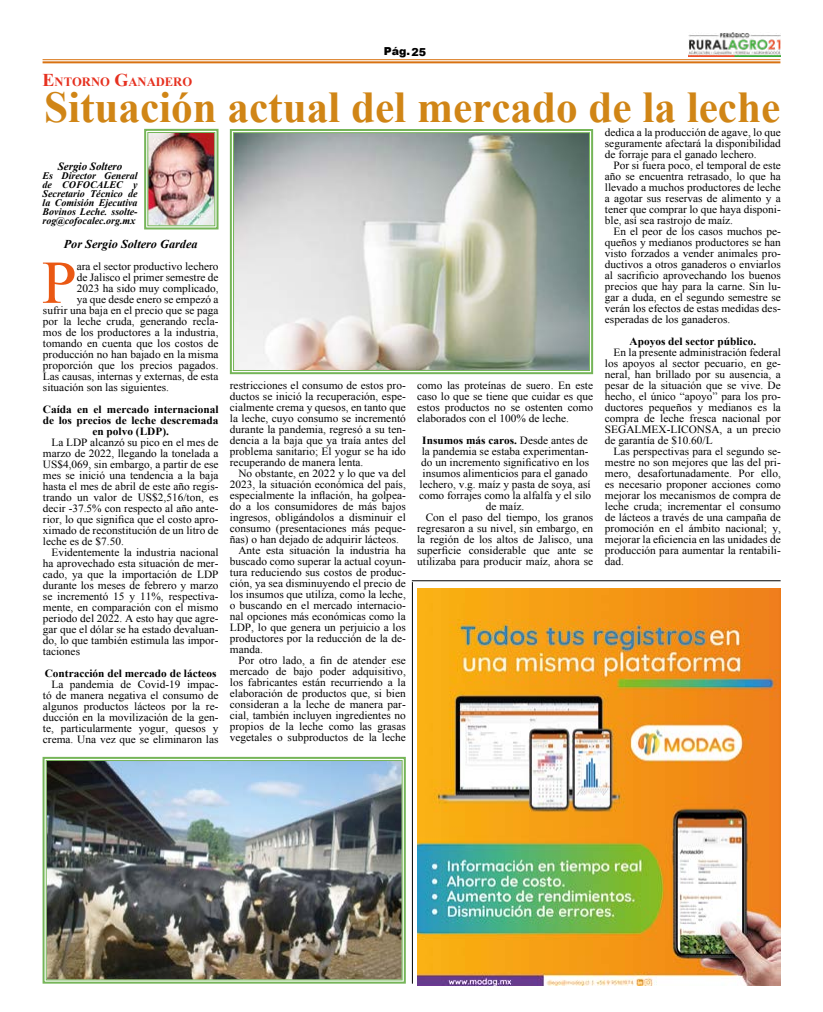
<style>
.page{position:relative;width:823px;height:1012px;background:#fff}
.page>*{position:absolute;margin:0;border:0;box-sizing:border-box;transform-origin:0 0}
.t1{font:60.8px "Times New Roman";color:#ea5813}
.t2{font:700 44px "Times New Roman";color:#d08516}
.t3{font:700 12.6px "Times New Roman";color:#e6301f}
.t4{font:italic 700 12px "Times New Roman";color:#000}
.t5{font:11px/11px "Times New Roman";color:#000;text-align:justify}
.t6{font:700 11px/11px "Times New Roman";color:#000;text-align:center}
.t7{font:italic 700 11px "Times New Roman";color:#000}
.t8{font:900 11px "Arial";color:#000}
.t9{font:italic 700 10px/9px "Times New Roman";color:#000;text-align:justify}
.s1{font-size:18px}
.s2{font-weight:400}
</style>
<div class="page">
<hr style="left:43px;top:59px;width:737px;height:1px;background:#d87211">
<hr style="left:43px;top:61px;width:737px;height:2px;background:#d87211">
<svg style="left:688px;top:56px;width:92px;height:1px"></svg>
<img style="left:688px;top:32px;width:92px;height:24px">
<svg style="left:229px;top:129px;width:364px;height:246px;background:#bcc2b8"></svg>
<div style="left:233px;top:132px;width:356px;height:239px;border:1px solid #75b558"></div>
<img style="left:42px;top:756px;width:364px;height:228px">
<div style="left:46px;top:760px;width:356px;height:220px;border:1px solid #75b558"></div>
<img style="left:417px;top:589px;width:363px;height:396px">
<hr style="left:411px;top:580px;width:369px;height:1px;background:#000">
<hr style="left:411px;top:582px;width:1px;height:402px;background:#000">
<img style="left:144px;top:128px;width:75px;height:102px">
<div style="left:147px;top:132px;width:68px;height:94px;border:1px solid #75b558"></div>
<p class="t3" style="left:43px;top:73px;width:151px"><span class="s1">E</span>NTORNO <span class="s1">G</span>ANADERO</p>
<p class="t8" style="left:383px;top:43px;width:44px">Pág.25</p>
<h2 class="t2" style="left:44px;top:77px;width:737px">Situación actual del mercado de la leche</h2>
<p class="t7" style="left:58px;top:158px;width:66px">Sergio Soltero</p>
<p class="t9" style="left:43px;top:171px;width:96px">Es Director General de COFOCALEC y Secretario Técnico de la Comisión Ejecutiva Bovinos Leche. ssolte&shy;rog@cofocalec.org.mx</p>
<p class="t4" style="left:64px;top:235px;width:135px">Por Sergio Soltero Gardea</p>
<h1 class="t1" style="left:42px;top:242px;width:36px">P</h1>
<p class="t5" style="left:77px;top:260px;width:143px">ara el sector productivo lechero</p>
<p class="t5" style="left:77px;top:271px;width:143px">de Jalisco el primer semestre de</p>
<p class="t5" style="left:77px;top:282px;width:143px">2023 ha sido muy complicado,</p>
<p class="t5" style="left:77px;top:293px;width:143px">ya que desde enero se empezó a</p>
<p class="t5" style="left:43px;top:304px;width:177px">sufrir una baja en el precio que se paga</p>
<p class="t5" style="left:43px;top:315px;width:177px">por la leche cruda, generando recla-</p>
<p class="t5" style="left:43px;top:326px;width:177px">mos de los productores a la industria,</p>
<p class="t5" style="left:43px;top:337px;width:177px">tomando en cuenta que los costos de</p>
<p class="t5" style="left:43px;top:348px;width:177px">producción no han bajado en la misma</p>
<p class="t5" style="left:43px;top:359px;width:177px">proporción que los precios pagados.</p>
<p class="t5" style="left:43px;top:370px;width:177px">Las causas, internas y externas, de esta</p>
<p class="t5" style="left:43px;top:381px;width:127px">situación son las siguientes.</p>
<p class="t6" style="left:43px;top:403px;width:177px">Caída en el mercado internacional de los precios de leche descremada en polvo (LDP).</p>
<p class="t5" style="left:43px;top:436px;width:177px;text-indent:9px">La LDP alcanzó su pico en el mes de marzo de 2022, llegando la tonelada a US$4,069, sin embargo, a partir de ese mes se inició una tendencia a la baja hasta el mes de abril de este año regis&shy;trando un valor de US$2,516/ton, es decir -37.5% con respecto al año ante&shy;rior, lo que significa que el costo apro&shy;ximado de reconstitución de un litro de leche es de $7.50.</p>
<p class="t5" style="left:43px;top:546px;width:177px;text-indent:9px">Evidentemente la industria nacional ha aprovechado esta situación de mer&shy;cado, ya que la importación de LDP durante los meses de febrero y marzo se incrementó 15 y 11%, respectiva&shy;mente, en comparación con el mismo periodo del 2022. A esto hay que agre&shy;gar que el dólar se ha estado devaluan&shy;do, lo que también estimula las impor&shy;taciones</p>
<p class="t6" style="left:45px;top:667px;width:173px">Contracción del mercado de lácteos</p>
<p class="t5" style="left:43px;top:678px;width:177px;text-indent:8px">La pandemia de Covid-19 impac&shy;tó de manera negativa el consumo de algunos productos lácteos por la re&shy;ducción en la movilización de la gen&shy;te, particularmente yogur, quesos y crema. Una vez que se eliminaron las</p>
<p class="t5" style="left:230px;top:380px;width:177px">restricciones el consumo de estos pro&shy;ductos se inició la recuperación, espe&shy;cialmente crema y quesos, en tanto que la leche, cuyo consumo se incrementó durante la pandemia, regresó a su ten&shy;dencia a la baja que ya traía antes del problema sanitario; El yogur se ha ido recuperando de manera lenta.</p>
<p class="t5" style="left:238px;top:468px;width:169px">No obstante, en 2022 y lo que va del</p>
<p class="t5" style="left:230px;top:479px;width:177px">2023, la situación económica del país,</p>
<p class="t5" style="left:230px;top:490px;width:177px">especialmente la inflación, ha golpea-</p>
<p class="t5" style="left:230px;top:501px;width:177px">do a los consumidores de más bajos</p>
<p class="t5" style="left:230px;top:512px;width:177px">ingresos, obligándolos a disminuir el</p>
<p class="t5" style="left:230px;top:523px;width:177px">consumo (presentaciones más peque-</p>
<p class="t5" style="left:230px;top:534px;width:170px">ñas) o han dejado de adquirir lácteos.</p>
<p class="t5" style="left:238px;top:545px;width:169px">Ante esta situación la industria ha</p>
<p class="t5" style="left:230px;top:556px;width:177px">buscado como superar la actual coyun-</p>
<p class="t5" style="left:230px;top:567px;width:177px">tura reduciendo sus costos de produc-</p>
<p class="t5" style="left:230px;top:578px;width:177px">ción, ya sea disminuyendo el precio de</p>
<p class="t5" style="left:230px;top:589px;width:177px">los insumos que utiliza, como la leche,</p>
<p class="t5" style="left:230px;top:600px;width:177px">o buscando en el mercado internacio-</p>
<p class="t5" style="left:230px;top:611px;width:177px">nal opciones más económicas como la</p>
<p class="t5" style="left:230px;top:622px;width:177px">LDP, lo que genera un perjuicio a los</p>
<p class="t5" style="left:230px;top:633px;width:177px">productores por la reducción de la de-</p>
<p class="t5" style="left:230px;top:644px;width:35px">manda.</p>
<p class="t5" style="left:238px;top:655px;width:169px">Por otro lado, a fin de atender ese</p>
<p class="t5" style="left:230px;top:666px;width:177px">mercado de bajo poder adquisitivo,</p>
<p class="t5" style="left:230px;top:677px;width:177px">los fabricantes están recurriendo a la</p>
<p class="t5" style="left:230px;top:688px;width:177px">elaboración de productos que, si bien</p>
<p class="t5" style="left:230px;top:699px;width:177px">consideran a la leche de manera par-</p>
<p class="t5" style="left:230px;top:710px;width:177px">cial, también incluyen ingredientes no</p>
<p class="t5" style="left:230px;top:721px;width:177px">propios de la leche como las grasas</p>
<p class="t5" style="left:230px;top:732px;width:177px">vegetales o subproductos de la leche</p>
<p class="t5" style="left:417px;top:380px;width:177px">como las proteínas de suero. En este caso lo que se tiene que cuidar es que estos productos no se ostenten como elaborados con el 100% de leche.</p>
<p class="t6" style="left:422px;top:434px;width:167px">Insumos más caros. <span class="s2">Desde antes de</span></p>
<p class="t5" style="left:421px;top:446px;width:168px">la pandemia se estaba experimentan-</p>
<p class="t5" style="left:421px;top:457px;width:169px">do un incremento significativo en los</p>
<p class="t5" style="left:422px;top:468px;width:166px">insumos alimenticios para el ganado</p>
<p class="t5" style="left:419px;top:479px;width:172px">lechero, v.g. maíz y pasta de soya, así</p>
<p class="t5" style="left:419px;top:490px;width:174px">como forrajes como la alfalfa y el silo</p>
<p class="t5" style="left:485px;top:501px;width:40px">de maíz.</p>
<p class="t5" style="left:425px;top:512px;width:169px">Con el paso del tiempo, los granos</p>
<p class="t5" style="left:417px;top:523px;width:177px">regresaron a su nivel, sin embargo, en</p>
<p class="t5" style="left:417px;top:534px;width:177px">la región de los altos de Jalisco, una</p>
<p class="t5" style="left:417px;top:545px;width:177px">superficie considerable que ante se</p>
<p class="t5" style="left:417px;top:556px;width:177px">utilizaba para producir maíz, ahora se</p>
<p class="t5" style="left:604px;top:127px;width:177px">dedica a la producción de agave, lo que seguramente afectará la disponibilidad de forraje para el ganado lechero.</p>
<p class="t5" style="left:604px;top:160px;width:177px;text-indent:9px">Por si fuera poco, el temporal de este año se encuentra retrasado, lo que ha llevado a muchos productores de leche a agotar sus reservas de alimento y a tener que comprar lo que haya disponi&shy;ble, así sea rastrojo de maíz.</p>
<p class="t5" style="left:604px;top:226px;width:177px;text-indent:9px">En el peor de los casos muchos pe&shy;queños y medianos productores se han visto forzados a vender animales pro&shy;ductivos a otros ganaderos o enviarlos al sacrificio aprovechando los buenos precios que hay para la carne. Sin lu&shy;gar a duda, en el segundo semestre se verán los efectos de estas medidas des&shy;esperadas de los ganaderos.</p>
<p class="t6" style="left:629px;top:336px;width:128px">Apoyos del sector público.</p>
<p class="t5" style="left:604px;top:347px;width:177px;text-indent:9px">En la presente administración federal los apoyos al sector pecuario, en ge&shy;neral, han brillado por su ausencia, a pesar de la situación que se vive. De hecho, el único “apoyo” para los pro&shy;ductores pequeños y medianos es la compra de leche fresca nacional por SEGALMEX-LICONSA, a un precio de garantía de $10.60/L</p>
<p class="t5" style="left:604px;top:446px;width:177px;text-indent:9px">Las perspectivas para el segundo se&shy;mestre no son mejores que las del pri&shy;mero, desafortunadamente. Por ello, es necesario proponer acciones como mejorar los mecanismos de compra de leche cruda; incrementar el consumo de lácteos a través de una campaña de promoción en el ámbito nacional; y, mejorar la eficiencia en las unidades de producción para aumentar la rentabili&shy;dad.</p>
</div>
